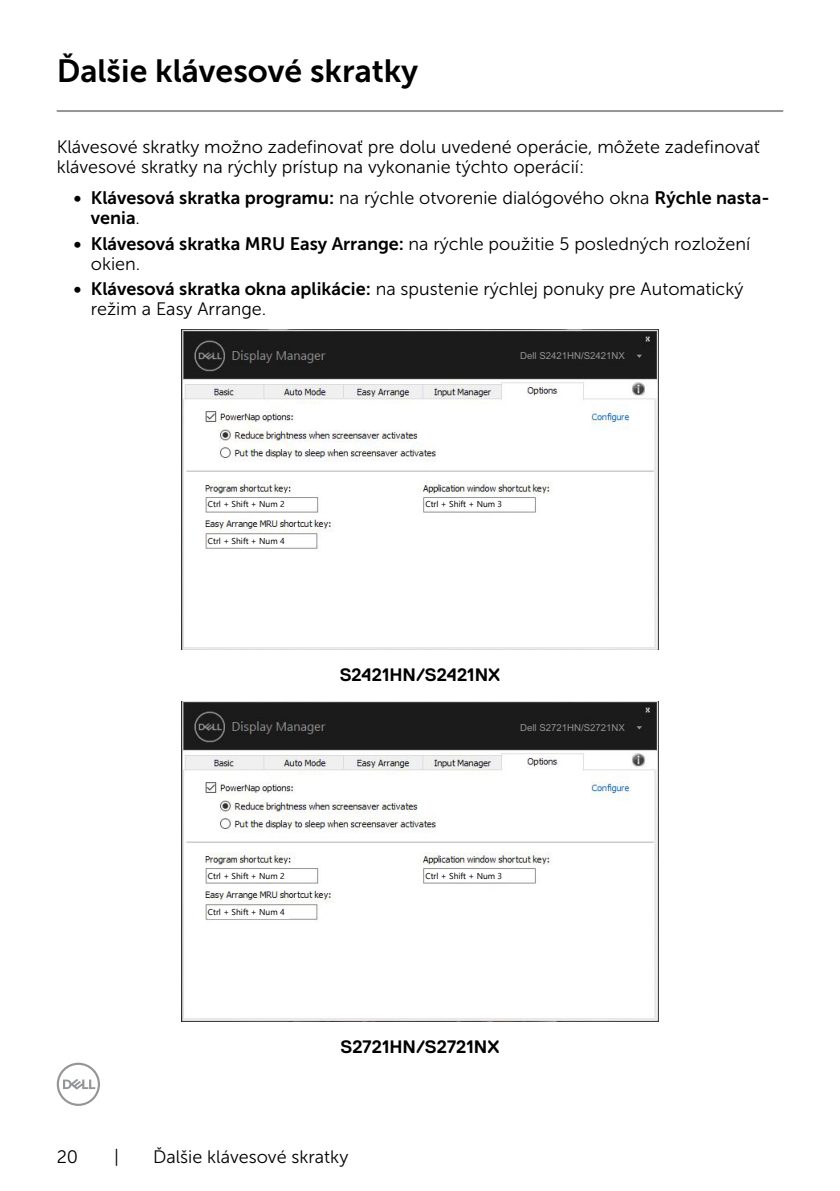
<style>
.page{position:relative;width:840px;height:1191px;background:#fff}
.page>*{position:absolute;margin:0;border:0;box-sizing:border-box;transform-origin:0 0}
.t1{font:32px "Museo Sans For Dell 700";color:#000}
.t2{font:18px/20px "Museo Sans For Dell 300";color:#000}
.t3{font:18px/20px "Museo Sans For Dell 700";color:#000}
.t4{font:700 18px "Dell Replica";color:#000}
.t5{font:9.6px "Arial";color:#939393}
.t6{font:8.6px "Ebrima";color:#000}
.s1{font-family:"Museo Sans For Dell 300"}
.s2{font-family:"Museo Sans For Dell 700"}
</style>
<div class="page">
<svg style="left:57px;top:1062px;width:43px;height:44px"></svg>
<hr style="left:57px;top:110px;width:725px;height:2px;background:#939598">
<img style="left:182px;top:329px;width:475px;height:321px">
<div style="left:540px;top:351px;width:103px;height:12px;background:#1b1b1b"></div>
<div style="left:208px;top:498px;width:65px;height:12px;background:#fff"></div>
<div style="left:425px;top:498px;width:82px;height:12px;background:#fff"></div>
<div style="left:208px;top:535px;width:81px;height:12px;background:#fff"></div>
<img style="left:182px;top:701px;width:475px;height:320px">
<div style="left:540px;top:723px;width:103px;height:11px;background:#1b1b1b"></div>
<svg style="left:636px;top:726px;width:5px;height:3px"></svg>
<div style="left:208px;top:870px;width:65px;height:12px;background:#fff"></div>
<div style="left:425px;top:870px;width:82px;height:12px;background:#fff"></div>
<div style="left:208px;top:906px;width:81px;height:12px;background:#fff"></div>
<h1 class="t1" style="left:57px;top:53px;width:363px">Ďalšie klávesové skratky</h1>
<p class="t2" style="left:57px;top:137px;width:704px">Klávesové skratky možno zadefinovať pre dolu uvedené operácie, môžete zadefinovať klávesové skratky na rýchly prístup na vykonanie týchto operácií:</p>
<p class="t3" style="left:91px;top:188px;width:680px;text-indent:-17px">• Klávesová skratka programu: <span class="s1">na rýchle otvorenie dialógového okna</span> Rýchle nasta&shy;venia<span class="s1">.</span></p>
<p class="t2" style="left:91px;top:234px;width:660px;text-indent:-17px"><span class="s2">• Klávesová skratka MRU Easy Arrange:</span> na rýchle použitie 5 posledných rozložení okien.</p>
<p class="t2" style="left:91px;top:279px;width:654px;text-indent:-17px"><span class="s2">• Klávesová skratka okna aplikácie:</span> na spustenie rýchlej ponuky pre Automatický režim a Easy Arrange.</p>
<p class="t5" style="left:520px;top:350px;width:106px">Dell S2421HN/S2421NX</p>
<p class="t6" style="left:208px;top:498px;width:78px">Ctrl + Shift + Num 2</p>
<p class="t6" style="left:425px;top:498px;width:78px">Ctrl + Shift + Num 3</p>
<p class="t6" style="left:208px;top:534px;width:78px">Ctrl + Shift + Num 4</p>
<p class="t4" style="left:339px;top:665px;width:162px">S2421HN/S2421NX</p>
<p class="t5" style="left:520px;top:722px;width:106px">Dell S2721HN/S2721NX</p>
<p class="t6" style="left:208px;top:869px;width:78px">Ctrl + Shift + Num 2</p>
<p class="t6" style="left:425px;top:869px;width:78px">Ctrl + Shift + Num 3</p>
<p class="t6" style="left:208px;top:906px;width:78px">Ctrl + Shift + Num 4</p>
<p class="t4" style="left:340px;top:1036px;width:160px">S2721HN/S2721NX</p>
<p class="t2" style="left:57px;top:1146px;width:23px">20</p>
<p class="t2" style="left:114px;top:1146px;width:6px">|</p>
<p class="t2" style="left:153px;top:1146px;width:197px">Ďalšie klávesové skratky</p>
</div>
